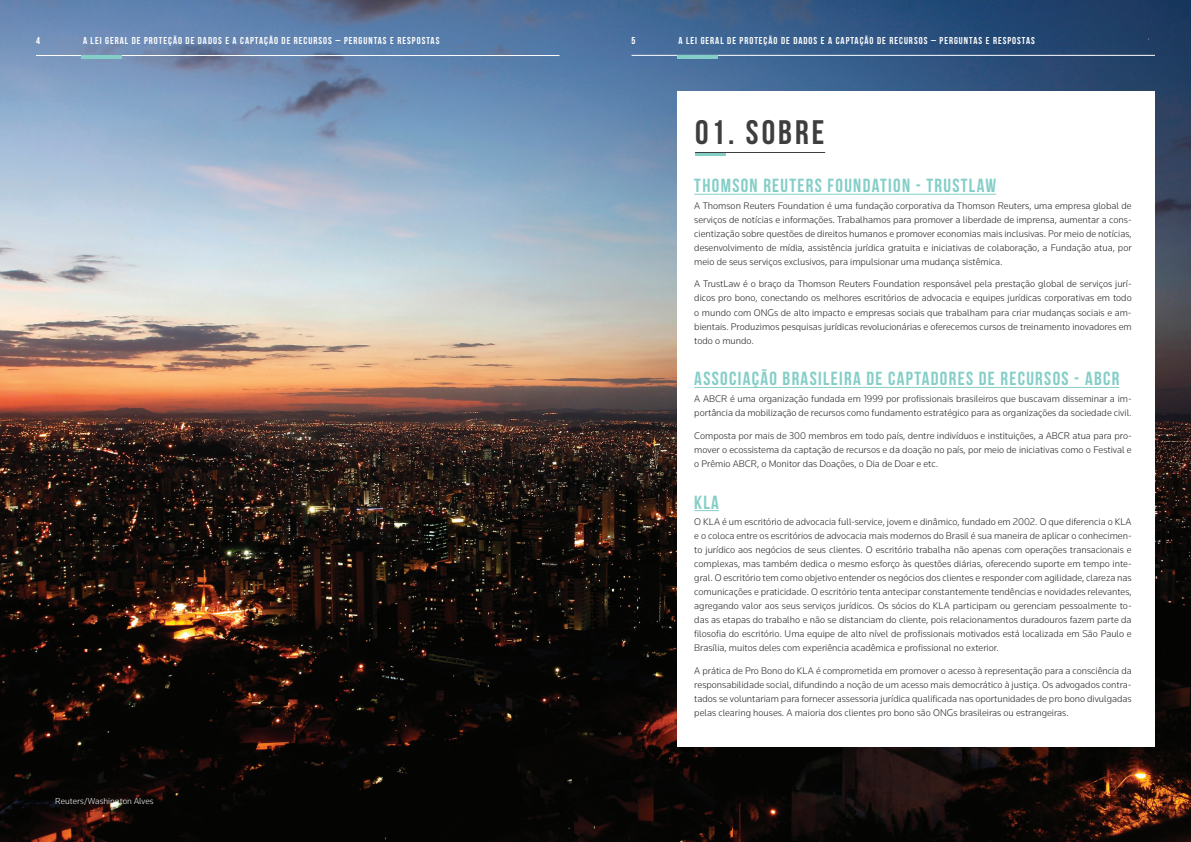
<style>
.page{position:relative;width:1191px;height:842px;background:#fff}
.page>*{position:absolute;margin:0;border:0;box-sizing:border-box;transform-origin:0 0}
.t1{font:700 34px "Bebas Neue";letter-spacing:.09em;color:#3e3e3f}
.t2{font:19px "Bebas Neue";letter-spacing:.07em;color:#83cec7}
.t3{font:300 10px/14px "Knowledge";color:#231f20;text-align:justify}
.t4{font:700 10px "Bebas Neue";letter-spacing:.1em;color:#fff}
.t5{font:10px "Bebas Neue";color:#fff}
.t6{font:300 9px "Knowledge";color:#fff}
</style>
<div class="page">
<img style="left:0;top:0;width:1191px;height:842px">
<div style="left:677px;top:91px;width:478px;height:655px;background:#fff"></div>
<hr style="left:695px;top:152px;width:30px;height:4px;background:#83cec7">
<hr style="left:695px;top:152px;width:130px;height:1px;background:#3e3e3f">
<hr style="left:694px;top:194px;width:302px;height:1px;background:#83cec7">
<hr style="left:694px;top:387px;width:425px;height:1px;background:#83cec7">
<svg style="left:694px;top:510px;width:25px;height:1px"></svg>
<hr style="left:36px;top:55px;width:523px;height:1px;background:#fff">
<hr style="left:82px;top:55px;width:40px;height:4px;background:#83cec7">
<hr style="left:631px;top:55px;width:524px;height:1px;background:#fff">
<hr style="left:677px;top:55px;width:40px;height:4px;background:#83cec7">
<p class="t5" style="left:36px;top:35px;width:5px">4</p>
<p class="t4" style="left:83px;top:35px;width:358px">A LEI GERAL DE PROTEÇÃO DE DADOS E A CAPTAÇÃO DE RECURSOS – PERGUNTAS E RESPOSTAS</p>
<p class="t5" style="left:631px;top:35px;width:5px">5</p>
<p class="t4" style="left:678px;top:35px;width:358px">A LEI GERAL DE PROTEÇÃO DE DADOS E A CAPTAÇÃO DE RECURSOS – PERGUNTAS E RESPOSTAS</p>
<p class="t6" style="left:55px;top:796px;width:100px">Reuters/Washington Alves</p>
<h1 class="t1" style="left:695px;top:114px;width:131px">01. SOBRE</h1>
<h2 class="t2" style="left:694px;top:175px;width:303px">THOMSON REUTERS FOUNDATION - TRUSTLAW</h2>
<p class="t3" style="left:694px;top:198px;width:439px">A Thomson Reuters Foundation é uma fundação corporativa da Thomson Reuters, uma empresa global de serviços de notícias e informações. Trabalhamos para promover a liberdade de imprensa, aumentar a cons&shy;cientização sobre questões de direitos humanos e promover economias mais inclusivas. Por meio de notícias, desenvolvimento de mídia, assistência jurídica gratuita e iniciativas de colaboração, a Fundação atua, por meio de seus serviços exclusivos, para impulsionar uma mudança sistêmica.</p>
<p class="t3" style="left:694px;top:277px;width:439px">A TrustLaw é o braço da Thomson Reuters Foundation responsável pela prestação global de serviços jurí&shy;dicos pro bono, conectando os melhores escritórios de advocacia e equipes jurídicas corporativas em todo o mundo com ONGs de alto impacto e empresas sociais que trabalham para criar mudanças sociais e am&shy;bientais. Produzimos pesquisas jurídicas revolucionárias e oferecemos cursos de treinamento inovadores em todo o mundo.</p>
<h2 class="t2" style="left:694px;top:368px;width:426px">ASSOCIAÇÃO BRASILEIRA DE CAPTADORES DE RECURSOS - ABCR</h2>
<p class="t3" style="left:694px;top:392px;width:439px">A ABCR é uma organização fundada em 1999 por profissionais brasileiros que buscavam disseminar a im&shy;portância da mobilização de recursos como fundamento estratégico para as organizações da sociedade civil.</p>
<p class="t3" style="left:694px;top:428px;width:439px">Composta por mais de 300 membros em todo país, dentre indivíduos e instituições, a ABCR atua para pro&shy;mover o ecossistema da captação de recursos e da doação no país, por meio de iniciativas como o Festival e o Prêmio ABCR, o Monitor das Doações, o Dia de Doar e etc.</p>
<h2 class="t2" style="left:694px;top:492px;width:26px">KLA</h2>
<p class="t3" style="left:694px;top:515px;width:439px">O KLA é um escritório de advocacia full-service, jovem e dinâmico, fundado em 2002. O que diferencia o KLA e o coloca entre os escritórios de advocacia mais modernos do Brasil é sua maneira de aplicar o conhecimen&shy;to jurídico aos negócios de seus clientes. O escritório trabalha não apenas com operações transacionais e complexas, mas também dedica o mesmo esforço às questões diárias, oferecendo suporte em tempo inte&shy;gral. O escritório tem como objetivo entender os negócios dos clientes e responder com agilidade, clareza nas comunicações e praticidade. O escritório tenta antecipar constantemente tendências e novidades relevantes, agregando valor aos seus serviços jurídicos. Os sócios do KLA participam ou gerenciam pessoalmente to&shy;das as etapas do trabalho e não se distanciam do cliente, pois relacionamentos duradouros fazem parte da filosofia do escritório. Uma equipe de alto nível de profissionais motivados está localizada em São Paulo e Brasília, muitos deles com experiência acadêmica e profissional no exterior.</p>
<p class="t3" style="left:694px;top:663px;width:439px">A prática de Pro Bono do KLA é comprometida em promover o acesso à representação para a consciência da responsabilidade social, difundindo a noção de um acesso mais democrático à justiça. Os advogados contra&shy;tados se voluntariam para fornecer assessoria jurídica qualificada nas oportunidades de pro bono divulgadas pelas clearing houses. A maioria dos clientes pro bono são ONGs brasileiras ou estrangeiras.</p>
</div>
